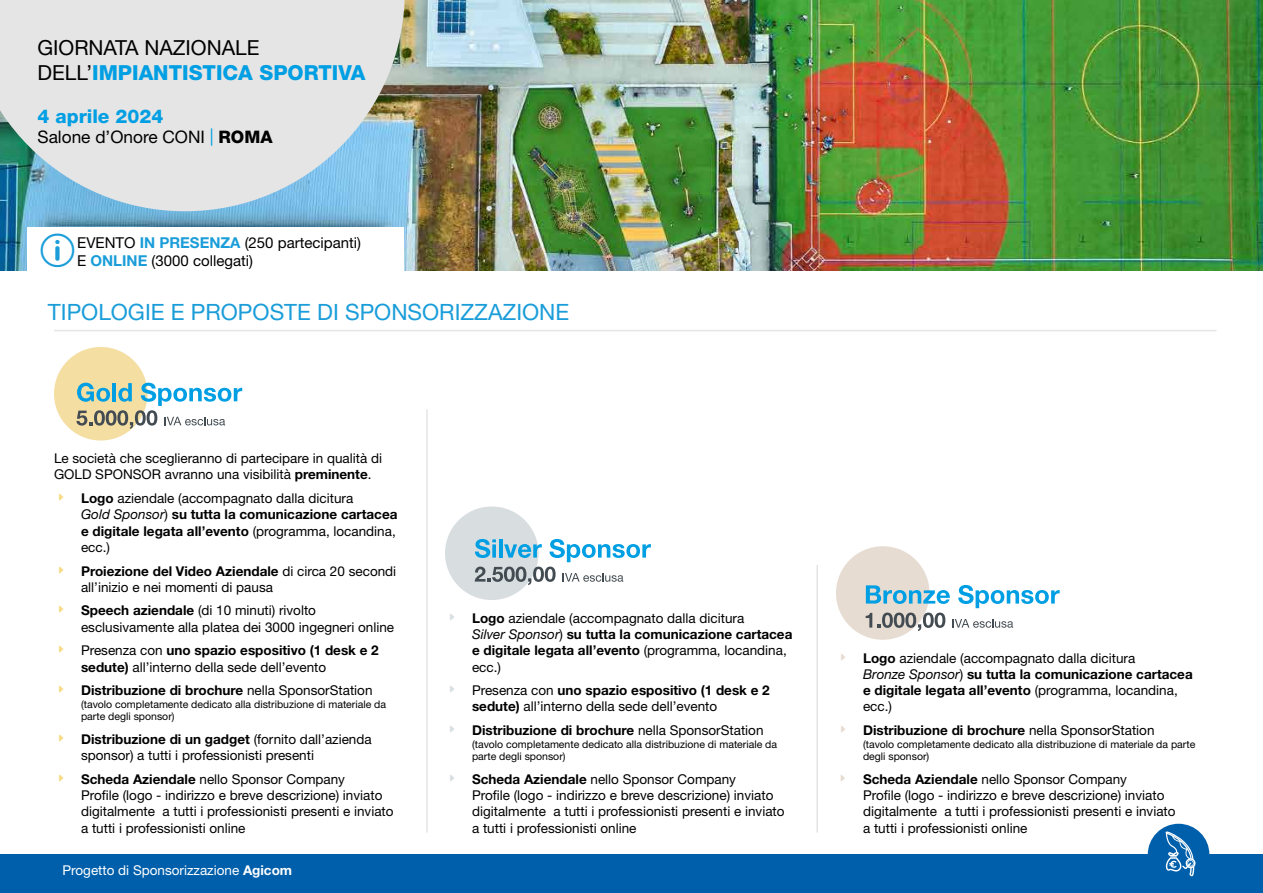
<style>
.page{position:relative;width:1263px;height:893px;background:#fff}
.page>*{position:absolute;margin:0;border:0;box-sizing:border-box;transform-origin:0 0}
.t1{font:22.5px "Helvetica Neue LT Std";color:#1a9dd9}
.t2{font:20.7px/24.9px "Helvetica Neue LT Std";color:#000}
.t3{font:800 19.05px "Helvetica Neue LT Std";color:#009fe3}
.t4{font:17.25px "Helvetica Neue LT Std";color:#000}
.t5{font:15px/18px "Helvetica Neue LT Std";color:#000}
.t6{font:13.5px/16.2px "Helvetica Neue LT Std";color:#000}
.t7{font:700 13.5px "Helvetica Neue LT Std";color:#000}
.t8{font:13.5px "Helvetica Neue LT Std";color:#fff}
.t9{font:10.5px/12.6px "Helvetica Neue LT Std";color:#000}
.s1{font-weight:800;color:#009fe3}
.s2{color:#009fe3}
.s3{font-weight:800}
.s4{font-weight:700;color:#1a9dd9}
.s5{font-weight:700}
.s6{font-style:italic}
.s7{font-weight:400}
</style>
<div class="page">
<img style="left:0;top:0;width:1263px;height:271px">
<div style="left:28px;top:227px;width:376px;height:54px;background:#fff"></div>
<svg style="left:0;top:0;width:405px;height:211px;background:#cfdbdf"></svg>
<hr style="left:54px;top:330px;width:1162px;height:1px;background:#e5e5e5">
<div style="left:54px;top:347px;width:94px;height:93px;background:#f5dea2;border-radius:50%"></div>
<svg style="left:76px;top:383px;width:166px;height:46px"></svg>
<div style="left:445px;top:506px;width:93px;height:94px;background:#d8dde0;border-radius:50%"></div>
<svg style="left:475px;top:539px;width:176px;height:46px"></svg>
<div style="left:836px;top:546px;width:93px;height:94px;background:#e7dcd2;border-radius:50%"></div>
<svg style="left:866px;top:585px;width:84px;height:19px"></svg>
<svg style="left:958px;top:585px;width:102px;height:23px"></svg>
<svg style="left:866px;top:613px;width:79px;height:18px"></svg>
<svg style="left:953px;top:619px;width:60px;height:9px"></svg>
<hr style="left:426px;top:409px;width:2px;height:424px;background:#e5e5e5">
<hr style="left:816px;top:565px;width:2px;height:268px;background:#e5e5e5">
<div style="left:0;top:854px;width:1263px;height:39px;background:#005fab"></div>
<div style="left:1148px;top:824px;width:61px;height:61px;background:#005fab;border-radius:50%"></div>
<svg style="left:1165px;top:831px;width:31px;height:45px"></svg>
<h2 class="t2" style="left:38px;top:35px;width:329px">GIORNATA NAZIONALE<br>DELL’<span class="s1">IMPIANTISTICA SPORTIVA</span></h2>
<h3 class="t3" style="left:38px;top:105px;width:127px">4 aprile 2024</h3>
<p class="t4" style="left:38px;top:127px;width:236px">Salone d’Onore CONI <span class="s2">|</span> <span class="s3">ROMA</span></p>
<p class="t5" style="left:77px;top:233px;width:285px">EVENTO <span class="s4">IN PRESENZA</span> (250 partecipanti)<br>E <span class="s4">ONLINE</span> (3000 collegati)</p>
<h1 class="t1" style="left:48px;top:298px;width:523px">TIPOLOGIE E PROPOSTE DI SPONSORIZZAZIONE</h1>
<p class="t6" style="left:54px;top:450px;width:330px">Le società che sceglieranno di partecipare in qualità di<br>GOLD SPONSOR avranno una visibilità <span class="s5">preminente</span>.</p>
<p class="t6" style="left:81px;top:490px;width:318px"><span class="s5">Logo</span> aziendale (accompagnato dalla dicitura<br><span class="s6">Gold Sponsor</span>) <span class="s5">su tutta la comunicazione cartacea e digitale legata all’evento</span> (programma, locandina, ecc.)</p>
<p class="t6" style="left:81px;top:562px;width:317px"><span class="s5">Proiezione del Video Aziendale</span> di circa 20 secondi all’inizio e nei momenti di pausa</p>
<p class="t6" style="left:81px;top:602px;width:315px"><span class="s5">Speech aziendale</span> (di 10 minuti) rivolto esclusivamente alla platea dei 3000 ingegneri online</p>
<p class="t6" style="left:81px;top:642px;width:299px">Presenza con <span class="s5">uno spazio espositivo (1 desk e 2 sedute)</span> all’interno della sede dell’evento</p>
<p class="t7" style="left:81px;top:682px;width:293px">Distribuzione di brochure <span class="s7">nella SponsorStation</span></p>
<p class="t9" style="left:81px;top:698px;width:307px">(tavolo completamente dedicato alla distribuzione di materiale da parte degli sponsor)</p>
<p class="t6" style="left:81px;top:731px;width:292px"><span class="s5">Distribuzione di un gadget</span> (fornito dall’azienda sponsor) a tutti i professionisti presenti</p>
<p class="t6" style="left:81px;top:771px;width:314px"><span class="s5">Scheda Aziendale</span> nello Sponsor Company<br>Profile (logo - indirizzo e breve descrizione) inviato digitalmente a tutti i professionisti presenti e inviato a tutti i professionisti online</p>
<p class="t8" style="left:63px;top:862px;width:231px">Progetto di Sponsorizzazione <span class="s5">Agicom</span></p>
<p class="t6" style="left:472px;top:610px;width:322px"><span class="s5">Logo</span> aziendale (accompagnato dalla dicitura<br><span class="s6">Silver Sponsor</span>) <span class="s5">su tutta la comunicazione cartacea e digitale legata all’evento</span> (programma, locandina, ecc.)</p>
<p class="t6" style="left:472px;top:682px;width:299px">Presenza con <span class="s5">uno spazio espositivo (1 desk e 2 sedute)</span> all’interno della sede dell’evento</p>
<p class="t7" style="left:472px;top:722px;width:293px">Distribuzione di brochure <span class="s7">nella SponsorStation</span></p>
<p class="t9" style="left:472px;top:737px;width:307px">(tavolo completamente dedicato alla distribuzione di materiale da parte degli sponsor)</p>
<p class="t6" style="left:472px;top:771px;width:314px"><span class="s5">Scheda Aziendale</span> nello Sponsor Company<br>Profile (logo - indirizzo e breve descrizione) inviato digitalmente a tutti i professionisti presenti e inviato a tutti i professionisti online</p>
<p class="t6" style="left:863px;top:650px;width:331px"><span class="s5">Logo</span> aziendale (accompagnato dalla dicitura<br><span class="s6">Bronze Sponsor</span>) <span class="s5">su tutta la comunicazione cartacea e digitale legata all’evento</span> (programma, locandina, ecc.)</p>
<p class="t7" style="left:863px;top:722px;width:293px">Distribuzione di brochure <span class="s7">nella SponsorStation</span></p>
<p class="t9" style="left:863px;top:737px;width:334px">(tavolo completamente dedicato alla distribuzione di materiale da parte degli sponsor)</p>
<p class="t6" style="left:863px;top:771px;width:314px"><span class="s5">Scheda Aziendale</span> nello Sponsor Company<br>Profile (logo - indirizzo e breve descrizione) inviato digitalmente a tutti i professionisti presenti e inviato a tutti i professionisti online</p>
</div>
